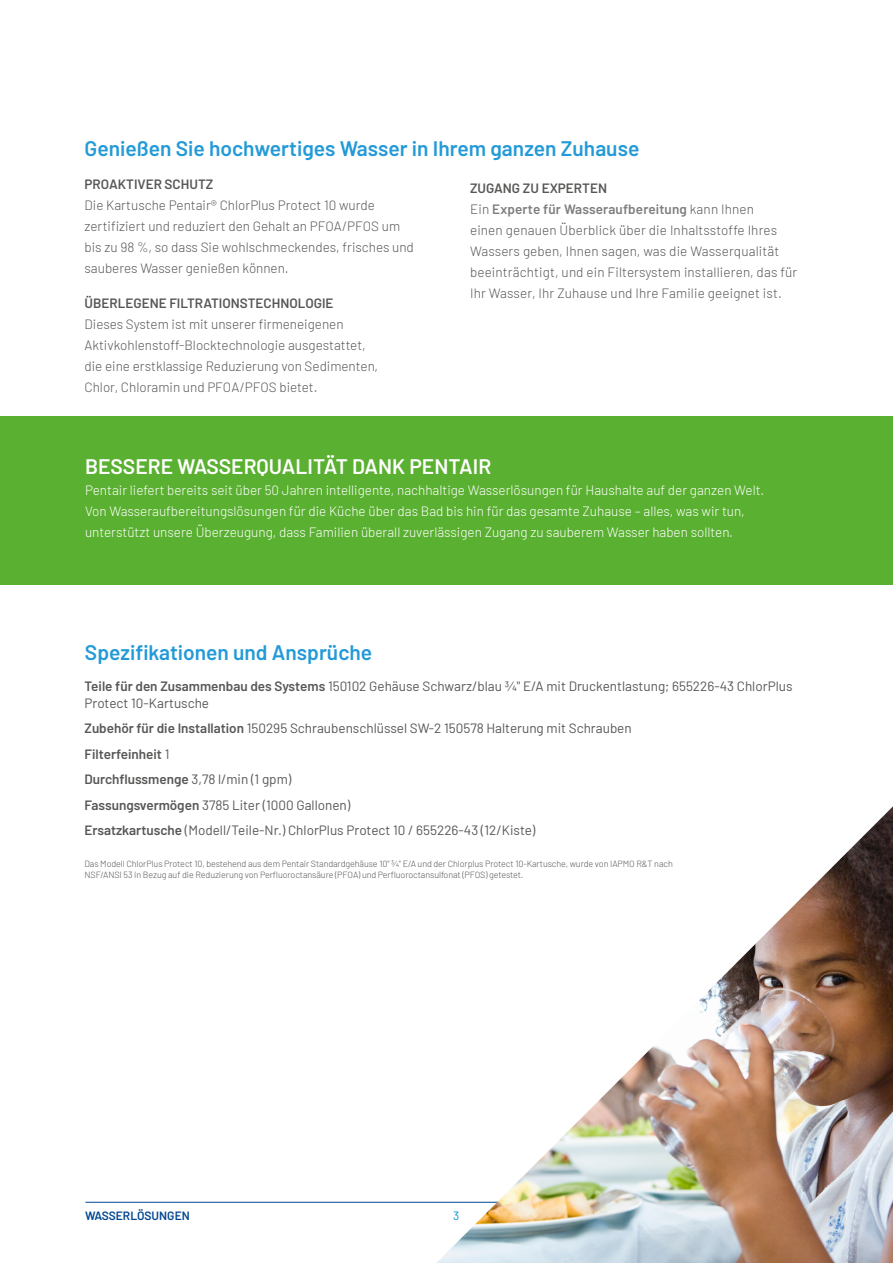
<style>
.page{position:relative;width:893px;height:1263px;background:#fff}
.page>*{position:absolute;margin:0;border:0;box-sizing:border-box;transform-origin:0 0}
.t1{font:600 21px "Barlow";color:#239ad7}
.t2{font:600 21px "Barlow";color:#fff}
.t3{font:300 13.5px/21px "Barlow";color:#575756}
.t4{font:13.5px/25.5px "Barlow";color:#575756}
.t5{font:300 13.5px/21px "Barlow";color:#fff}
.t6{font:600 13.5px "Barlow";color:#575756}
.t7{font:600 12px "Barlow";color:#004691}
.t8{font:12px "Barlow";color:#0099d4}
.t9{font:300 9px/10.8px "Barlow";letter-spacing:-.01em;color:#575756}
.s1{font-weight:600}
.s2{font-weight:600;color:#7e7e7d}
</style>
<div class="page">
<div style="left:0;top:416px;width:893px;height:169px;background:#5ab031"></div>
<hr style="left:85px;top:1202px;width:723px;height:1px;background:#004691">
<img style="left:436px;top:806px;width:457px;height:457px">
<h1 class="t1" style="left:85px;top:133px;width:556px">Genießen Sie hochwertiges Wasser in Ihrem ganzen Zuhause</h1>
<p class="t6" style="left:85px;top:175px;width:130px">PROAKTIVER SCHUTZ</p>
<p class="t3" style="left:85px;top:194px;width:331px">Die Kartusche Pentair® ChlorPlus Protect 10 wurde zertifiziert und reduziert den Gehalt an PFOA/PFOS um bis zu 98 %, so dass Sie wohlschmeckendes, frisches und sauberes Wasser genießen können.</p>
<p class="t6" style="left:85px;top:293px;width:251px">ÜBERLEGENE FILTRATIONSTECHNOLOGIE</p>
<p class="t3" style="left:85px;top:313px;width:295px">Dieses System ist mit unserer firmeneigenen Aktivkohlenstoff-Blocktechnologie ausgestattet, die eine erstklassige Reduzierung von Sedimenten, Chlor, Chloramin und PFOA/PFOS bietet.</p>
<p class="t3" style="left:470px;top:176px;width:329px"><span class="s1">ZUGANG ZU EXPERTEN<br></span>Ein <span class="s2">Experte für Wasseraufbereitung</span> kann Ihnen<br>einen genauen Überblick über die Inhaltsstoffe Ihres Wassers geben, Ihnen sagen, was die Wasserqualität beeinträchtigt, und ein Filtersystem installieren, das für Ihr Wasser, Ihr Zuhause und Ihre Familie geeignet ist.</p>
<h1 class="t2" style="left:85px;top:451px;width:408px">BESSERE WASSERQUALITÄT DANK PENTAIR</h1>
<p class="t5" style="left:85px;top:479px;width:681px">Pentair liefert bereits seit über 50 Jahren intelligente, nachhaltige Wasserlösungen für Haushalte auf der ganzen Welt.<br>Von Wasseraufbereitungslösungen für die Küche über das Bad bis hin für das gesamte Zuhause – alles, was wir tun, unterstützt unsere Überzeugung, dass Familien überall zuverlässigen Zugang zu sauberem Wasser haben sollten.</p>
<h1 class="t1" style="left:85px;top:637px;width:289px">Spezifikationen und Ansprüche</h1>
<p class="t4" style="left:85px;top:677px;width:709px;line-height:16.5px"><span class="s1">Teile für den Zusammenbau des Systems</span> 150102 Gehäuse Schwarz/blau ¾" E/A mit Druckentlastung; 655226-43 ChlorPlus<br>Protect 10-Kartusche</p>
<p class="t4" style="left:85px;top:715px;width:549px"><span class="s1">Zubehör für die Installation</span> 150295 Schraubenschlüssel SW-2 150578 Halterung mit Schrauben <span class="s1">Filterfeinheit</span> 1<br><span class="s1">Durchflussmenge</span> 3,78 l/min (1 gpm)<br><span class="s1">Fassungsvermögen</span> 3785 Liter (1000 Gallonen)<br><span class="s1">Ersatzkartusche</span> (Modell/Teile-Nr.) ChlorPlus Protect 10 / 655226-43 (12/Kiste)</p>
<p class="t9" style="left:85px;top:858px;width:590px">Das Modell ChlorPlus Protect 10, bestehend aus dem Pentair Standardgehäuse 10" 3/4" E/A und der Chlorplus Protect 10-Kartusche, wurde von IAPMO R&amp;T nach<br>NSF/ANSI 53 in Bezug auf die Reduzierung von Perfluoroctansäure (PFOA) und Perfluoroctansulfonat (PFOS) getestet.</p>
<p class="t7" style="left:85px;top:1207px;width:106px">WASSERLÖSUNGEN</p>
<p class="t8" style="left:453px;top:1207px;width:8px">3</p>
</div>
